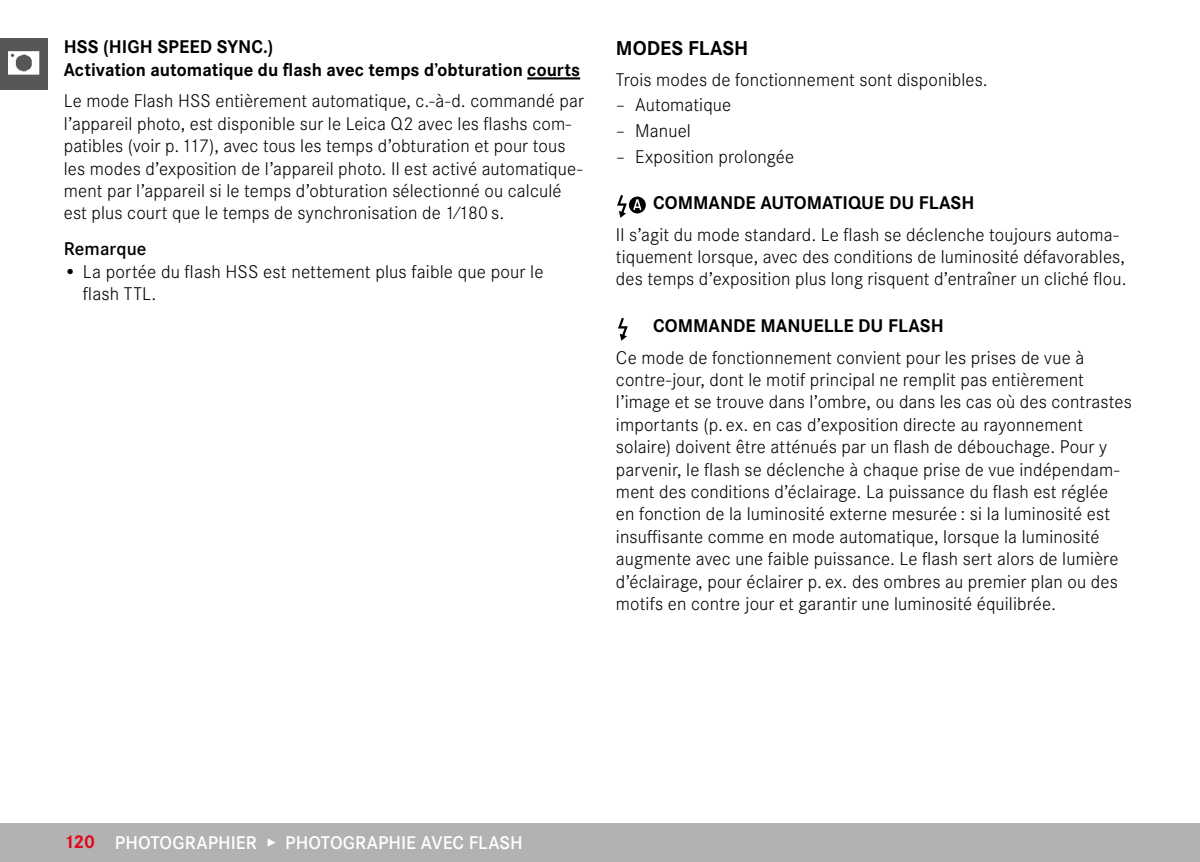
<style>
.page{position:relative;width:1200px;height:862px;background:#fff}
.page>*{position:absolute;margin:0;border:0;box-sizing:border-box;transform-origin:0 0}
.t1{font:700 20.7px "Corporate S";color:#000}
.t2{font:300 19.12px/22.3px "Corporate S";letter-spacing:.005em;color:#000}
.t3{font:700 19.12px/22.9px "Corporate S";color:#000}
.t4{font:600 19.12px "Corporate S";color:#fff}
.t5{font:600 19.12px "Corporate S";letter-spacing:.005em;color:#000}
.s1{font-weight:700;color:#e3051b}
</style>
<div class="page">
<div style="left:0;top:38px;width:48px;height:51px;background:#575756"></div>
<img style="left:9px;top:51px;width:31px;height:24px">
<div style="left:0;top:823px;width:1199px;height:38px;background:#b3b2b2"></div>
<hr style="left:527px;top:77px;width:53px;height:2px;background:#000">
<svg style="left:617px;top:195px;width:28px;height:23px"></svg>
<svg style="left:618px;top:317px;width:9px;height:23px"></svg>
<p class="t3" style="left:64px;top:34px;width:517px">HSS (HIGH SPEED SYNC.)<br>Activation automatique du flash avec temps d’obturation courts</p>
<p class="t2" style="left:64px;top:89px;width:521px">Le mode Flash HSS entièrement automatique, c.-à-d. commandé par l’appareil photo, est disponible sur le Leica Q2 avec les flashs com&shy;patibles (voir p. 117), avec tous les temps d’obturation et pour tous les modes d’exposition de l’appareil photo. Il est activé automatique&shy;ment par l’appareil si le temps d’obturation sélectionné ou calculé est plus court que le temps de synchronisation de 1⁄180 s.</p>
<p class="t5" style="left:64px;top:234px;width:84px">Remarque</p>
<p class="t2" style="left:83px;top:259px;width:462px;text-indent:-19px">• La portée du flash HSS est nettement plus faible que pour le flash TTL.</p>
<p class="t1" style="left:615px;top:32px;width:134px">MODES FLASH</p>
<p class="t2" style="left:615px;top:67px;width:373px">Trois modes de fonctionnement sont disponibles.</p>
<p class="t2" style="left:615px;top:93px;width:117px">– Automatique</p>
<p class="t2" style="left:615px;top:118px;width:76px">– Manuel</p>
<p class="t2" style="left:615px;top:144px;width:180px">– Exposition prolongée</p>
<p class="t3" style="left:653px;top:190px;width:323px">COMMANDE AUTOMATIQUE DU FLASH</p>
<p class="t2" style="left:615px;top:222px;width:512px">Il s’agit du mode standard. Le flash se déclenche toujours automa&shy;tiquement lorsque, avec des conditions de luminosité défavorables, des temps d’exposition plus long risquent d’entraîner un cliché flou.</p>
<p class="t3" style="left:653px;top:312px;width:292px">COMMANDE MANUELLE DU FLASH</p>
<p class="t2" style="left:615px;top:345px;width:517px">Ce mode de fonctionnement convient pour les prises de vue à contre-jour, dont le motif principal ne remplit pas entièrement l’image et se trouve dans l’ombre, ou dans les cas où des contrastes importants (p. ex. en cas d’exposition directe au rayonnement solaire) doivent être atténués par un flash de débouchage. Pour y parvenir, le flash se déclenche à chaque prise de vue indépendam&shy;ment des conditions d’éclairage. La puissance du flash est réglée<br>en fonction de la luminosité externe mesurée : si la luminosité est insuffisante comme en mode automatique, lorsque la luminosité augmente avec une faible puissance. Le flash sert alors de lumière d’éclairage, pour éclairer p. ex. des ombres au premier plan ou des motifs en contre jour et garantir une luminosité équilibrée.</p>
<p class="t4" style="left:64px;top:827px;width:460px"><span class="s1">120</span> PHOTOGRAPHIER ▸ PHOTOGRAPHIE AVEC FLASH</p>
</div>
